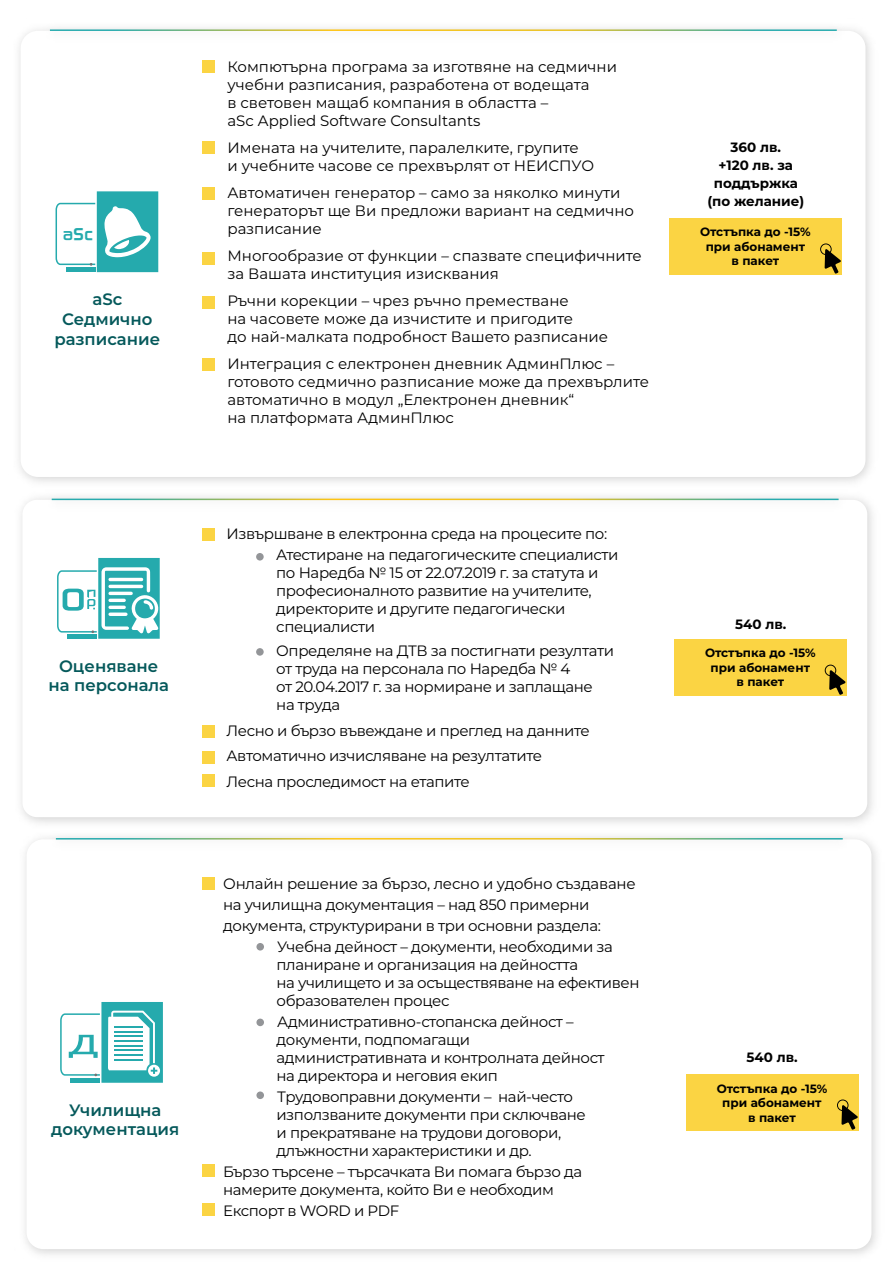
<style>
.page{position:relative;width:893px;height:1263px;background:#fff}
.page>*{position:absolute;margin:0;border:0;box-sizing:border-box;transform-origin:0 0}
.t1{font:700 24px "Sony Sketch EF";color:#25aaad;scale:.83 1}
.t2{font:600 16.5px/19.8px "Montserrat";color:#05595b;text-align:center}
.t3{font:15px/18px "Montserrat";letter-spacing:-.025em;color:#000}
.t4{font:15px/18px "Montserrat";color:#000}
.t5{font:700 13.5px/18px "Montserrat";color:#000;text-align:center}
.t6{font:700 12px/14.4px "Montserrat";color:#000;text-align:center}
</style>
<div class="page">
<img style="left:19px;top:29px;width:851px;height:453px">
<div style="left:21px;top:31px;width:844px;height:446px;background:#fff;border-radius:17px"></div>
<hr style="left:50px;top:29px;width:787px;height:2px;background:#fff">
<svg style="left:55px;top:191px;width:103px;height:81px"></svg>
<div style="left:203px;top:60px;width:12px;height:13px;background:#fbd443"></div>
<div style="left:203px;top:142px;width:12px;height:12px;background:#fbd443"></div>
<div style="left:203px;top:187px;width:12px;height:12px;background:#fbd443"></div>
<div style="left:203px;top:252px;width:12px;height:12px;background:#fbd443"></div>
<div style="left:203px;top:296px;width:12px;height:12px;background:#fbd443"></div>
<div style="left:203px;top:359px;width:12px;height:12px;background:#fbd443"></div>
<div style="left:669px;top:218px;width:173px;height:57px;background:#fbd443"></div>
<svg style="left:820px;top:243px;width:21px;height:31px"></svg>
<hr style="left:52px;top:499px;width:787px;height:1px;background:#fff">
<svg style="left:57px;top:558px;width:103px;height:81px"></svg>
<div style="left:203px;top:528px;width:12px;height:12px;background:#fbd443"></div>
<div style="left:203px;top:725px;width:12px;height:12px;background:#fbd443"></div>
<div style="left:203px;top:752px;width:12px;height:12px;background:#fbd443"></div>
<div style="left:203px;top:774px;width:12px;height:12px;background:#fbd443"></div>
<div style="left:256px;top:553px;width:8px;height:7px;background:#939598;border-radius:50%"></div>
<div style="left:256px;top:648px;width:8px;height:8px;background:#939598;border-radius:50%"></div>
<div style="left:674px;top:639px;width:172px;height:57px;background:#fbd443"></div>
<svg style="left:825px;top:665px;width:21px;height:30px"></svg>
<img style="left:25px;top:838px;width:852px;height:417px">
<div style="left:27px;top:839px;width:844px;height:410px;background:#fff;border-radius:17px"></div>
<hr style="left:56px;top:838px;width:787px;height:1px;background:#fff">
<svg style="left:60px;top:1002px;width:103px;height:81px"></svg>
<div style="left:203px;top:878px;width:12px;height:12px;background:#fbd443"></div>
<div style="left:203px;top:1165px;width:12px;height:12px;background:#fbd443"></div>
<div style="left:203px;top:1204px;width:12px;height:12px;background:#fbd443"></div>
<div style="left:256px;top:943px;width:8px;height:7px;background:#939598;border-radius:50%"></div>
<div style="left:256px;top:1018px;width:8px;height:8px;background:#939598;border-radius:50%"></div>
<div style="left:256px;top:1091px;width:8px;height:8px;background:#939598;border-radius:50%"></div>
<div style="left:686px;top:1074px;width:172px;height:57px;background:#fbd443"></div>
<svg style="left:837px;top:1099px;width:21px;height:31px"></svg>
<h1 class="t1" style="left:63px;top:220px;width:38px">aSc</h1>
<p class="t2" style="left:54px;top:288px;width:107px">aSc<br>Седмично разписание</p>
<p class="t2" style="left:48px;top:655px;width:122px">Оценяване на персонала</p>
<p class="t2" style="left:51px;top:1099px;width:130px">Училищна документация</p>
<p class="t4" style="left:227px;top:57px;width:391px">Компютърна програма за изготвяне на седмични учебни разписания, разработена от водещата<br>в световен мащаб компания в областта –<br>aSc Applied Software Consultants</p>
<p class="t4" style="left:227px;top:138px;width:368px">Имената на учителите, паралелките, групите<br>и учебните часове се прехвърлят от НЕИСПУО</p>
<p class="t4" style="left:227px;top:183px;width:408px">Автоматичен генератор – само за няколко минути генераторът ще Ви предложи вариант на седмично разписание</p>
<p class="t4" style="left:227px;top:246px;width:416px">Многообразие от функции – спазвате специфичните за Вашата институция изисквания</p>
<p class="t4" style="left:227px;top:291px;width:382px">Ръчни корекции – чрез ръчно преместване<br>на часовете може да изчистите и пригодите<br>до най-малката подробност Вашето разписание</p>
<p class="t4" style="left:227px;top:354px;width:423px">Интеграция с електронен дневник АдминПлюс – готовото седмично разписание може да прехвърлите автоматично в модул „Електронен дневник“<br>на платформата АдминПлюс</p>
<p class="t3" style="left:276px;top:523px;width:344px;line-height:21px;text-indent:-50px">Извършване в електронна среда на процесите по:<br>Атестиране на педагогическите специалисти</p>
<p class="t3" style="left:276px;top:564px;width:324px">по Наредба № 15 от 22.07.2019 г. за статута и професионалното развитие на учителите, директорите и другите педагогически специалисти</p>
<p class="t3" style="left:276px;top:642px;width:339px">Определяне на ДТВ за постигнати резултати от труда на персонала по Наредба № 4<br>от 20.04.2017 г. за нормиране и заплащане на труда</p>
<p class="t3" style="left:226px;top:717px;width:365px;line-height:25.5px">Лесно и бързо въвеждане и преглед на данните<br>Автоматично изчисляване на резултатите<br>Лесна проследимост на етапите</p>
<p class="t3" style="left:223px;top:874px;width:414px">Онлайн решение за бързо, лесно и удобно създаване</p>
<p class="t3" style="left:223px;top:895px;width:368px">на училищна документация – над 850 примерни</p>
<p class="t3" style="left:223px;top:916px;width:379px">документа, структурирани в три основни раздела:</p>
<p class="t3" style="left:277px;top:937px;width:337px">Учебна дейност – документи, необходими за</p>
<p class="t3" style="left:276px;top:955px;width:364px">планиране и организация на дейността<br>на училището и за осъществяване на ефективен образователен процес</p>
<p class="t3" style="left:276px;top:1012px;width:330px">Административно-стопанска дейност – документи, подпомагащи административната и контролната дейност на директора и неговия екип</p>
<p class="t3" style="left:276px;top:1087px;width:311px">Трудовоправни документи – най-често използваните документи при сключване и прекратяване на трудови договори, длъжностни характеристики и др.</p>
<p class="t3" style="left:223px;top:1162px;width:360px">Бързо търсене – търсачката Ви помага бързо да намерите документа, който Ви е необходим</p>
<p class="t3" style="left:223px;top:1201px;width:178px">Експорт в WORD и PDF</p>
<p class="t5" style="left:707px;top:138px;width:99px">360 лв.<br>+120 лв. за поддържка (по желание)</p>
<p class="t6" style="left:700px;top:224px;width:112px">Отстъпка до -15% при абонамент<br>в пакет</p>
<p class="t5" style="left:735px;top:614px;width:53px">540 лв.</p>
<p class="t6" style="left:705px;top:645px;width:112px">Отстъпка до -15% при абонамент<br>в пакет</p>
<p class="t5" style="left:746px;top:1048px;width:53px">540 лв.</p>
<p class="t6" style="left:717px;top:1081px;width:112px">Отстъпка до -15% при абонамент<br>в пакет</p>
</div>
